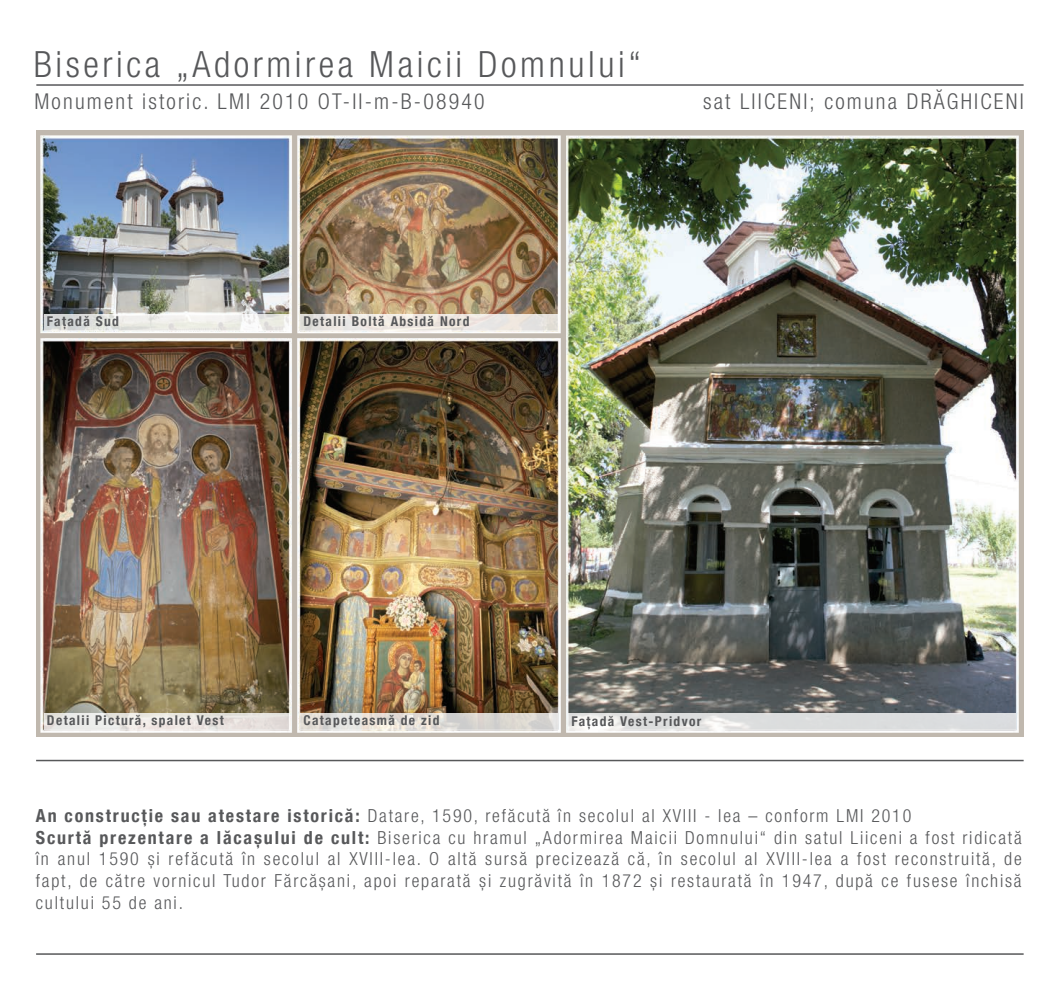
<style>
.page{position:relative;width:1060px;height:992px;background:#fff}
.page>*{position:absolute;margin:0;border:0;box-sizing:border-box;transform-origin:0 0}
.t1{font:300 condensed 36.15px "Helvetica Neue LT Com";letter-spacing:.1em;color:#57585a}
.t2{font:300 condensed 21.9px "Helvetica Neue LT Com";letter-spacing:.1em;color:#57585a}
.t3{font:300 condensed 18px/21.6px "Helvetica Neue LT Com";letter-spacing:.1em;color:#57585a}
.t4{font:700 condensed 13.5px "Helvetica Neue LT Com";letter-spacing:.1em;color:#57585a}
.s1{font-weight:700}
</style>
<div class="page">
<hr style="left:36px;top:84px;width:988px;height:2px;background:#57585a">
<hr style="left:36px;top:760px;width:988px;height:1px;background:#57585a">
<img style="left:36px;top:84px;width:983px;height:650px">
<svg style="left:44px;top:314px;width:245px;height:16px"></svg>
<svg style="left:301px;top:314px;width:257px;height:16px;fill:#ece6e1"></svg>
<svg style="left:568px;top:713px;width:448px;height:17px;fill:#dcddde"></svg>
<svg style="left:301px;top:713px;width:257px;height:16px"></svg>
<svg style="left:44px;top:713px;width:245px;height:16px;fill:#eae7e2"></svg>
<hr style="left:36px;top:953px;width:988px;height:2px;background:#57585a">
<h1 class="t1" style="left:34px;top:43px;width:609px">Biserica „Adormirea Maicii Domnului“</h1>
<p class="t2" style="left:34px;top:89px;width:452px">Monument istoric. LMI 2010 OT-II-m-B-08940</p>
<p class="t2" style="left:703px;top:89px;width:322px">sat LIICENI; comuna DRĂGHICENI</p>
<p class="t4" style="left:47px;top:314px;width:73px">Fațadă Sud</p>
<p class="t4" style="left:304px;top:314px;width:167px">Detalii Boltă Absidă Nord</p>
<p class="t4" style="left:47px;top:713px;width:178px">Detalii Pictură, spalet Vest</p>
<p class="t4" style="left:304px;top:713px;width:138px">Catapeteasmă de zid</p>
<p class="t4" style="left:571px;top:713px;width:131px">Fațadă Vest-Pridvor</p>
<p class="t3" style="left:36px;top:805px;width:987px"><span class="s1">An construcție sau atestare istorică:</span> Datare, 1590, refăcută în secolul al XVIII - lea – conform LMI 2010<br><span class="s1">Scurtă prezentare a lăcașului de cult:</span> Biserica cu hramul „Adormirea Maicii Domnului“ din satul Liiceni a fost ridicată în anul 1590 și refăcută în secolul al XVIII-lea. O altă sursă precizează că, în secolul al XVIII-lea a fost reconstruită, de fapt, de către vornicul Tudor Fărcășani, apoi reparată și zugrăvită în 1872 și restaurată în 1947, după ce fusese închisă cultului 55 de ani.</p>
</div>
